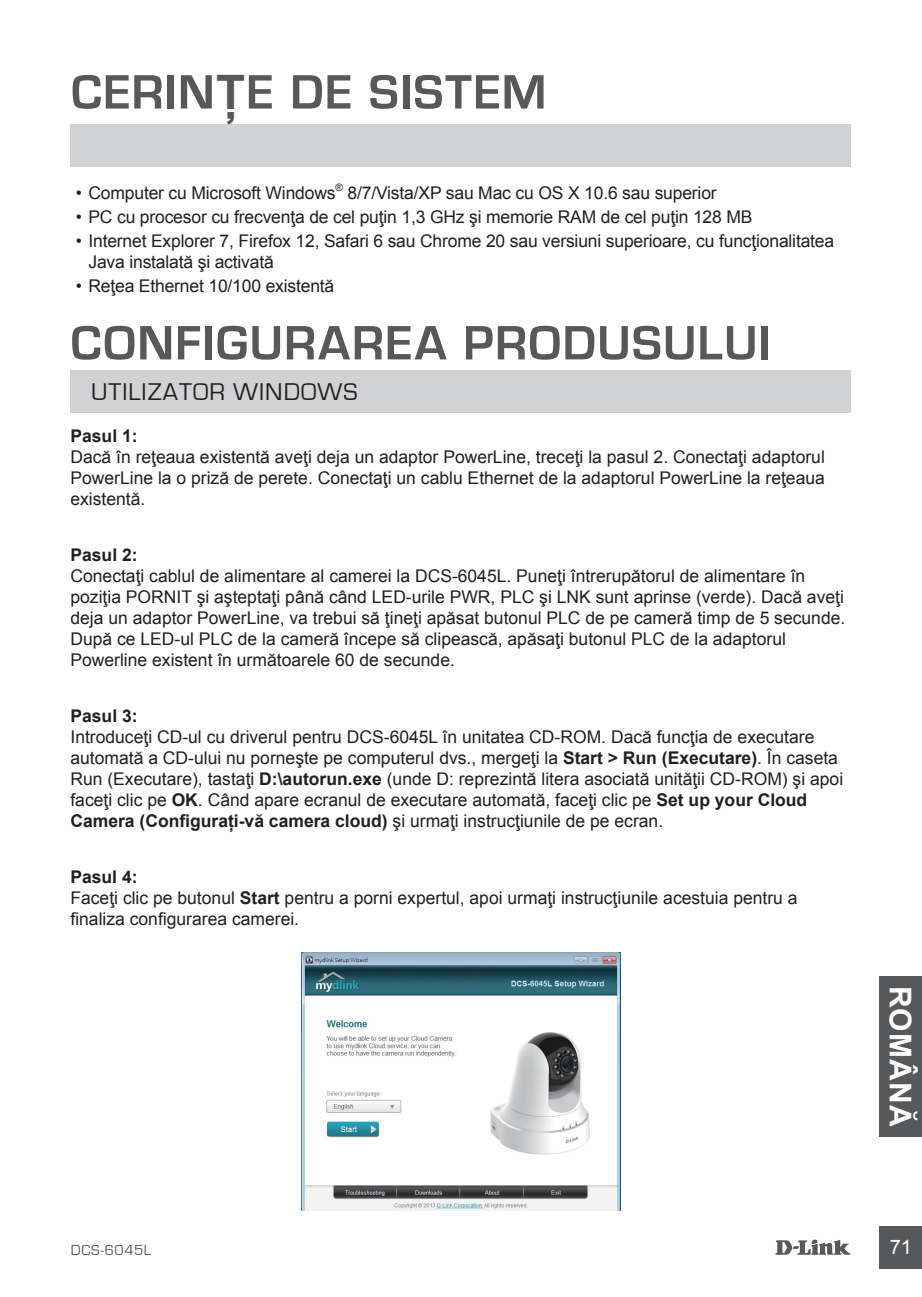
<style>
.page{position:relative;width:922px;height:1297px;background:#fff}
.page>*{position:absolute;margin:0;border:0;box-sizing:border-box;transform-origin:0 0}
.t1{font:700 50px "Eurostile";letter-spacing:.025em;color:#57585a}
.t2{font:700 30px "Arial";letter-spacing:.045em;color:#fff}
.t3{font:25px "Eurostile";letter-spacing:.04em;color:#231f20}
.t4{font:20px "Arial";color:#fff}
.t5{font:17.5px/21px "Arial";color:#231f20}
.t6{font:700 17.5px "Arial";color:#231f20}
.t7{font:15px "Eurostile";letter-spacing:.045em;color:#57585a}
.t8{font:10.25px "Arial";color:#231f20}
.s1{font-family:"Arial";font-size:47.5px}
.s2{font-weight:700}
</style>
<div class="page">
<svg style="left:775px;top:1239px;width:75px;height:16px"></svg>
<div style="left:879px;top:1226px;width:42px;height:43px;background:#57585a"></div>
<div style="left:879px;top:975px;width:42px;height:161px;background:#57585a"></div>
<div style="left:71px;top:124px;width:779px;height:43px;background:#d1d2d4"></div>
<div style="left:70px;top:370px;width:780px;height:43px;background:#d1d2d4"></div>
<img style="left:301px;top:953px;width:319px;height:257px">
<h1 class="t1" style="left:71px;top:65px;width:325px">CERIN<span class="s1">ţ</span>E DE SISTE</h1>
<h1 class="t1" style="left:501px;top:65px;width:46px">M</h1>
<p class="t5" style="left:76px;top:183px;width:261px">• Computer cu Microsoft Windows</p>
<p class="t8" style="left:335px;top:181px;width:9px">®</p>
<p class="t5" style="left:347px;top:183px;width:370px">8/7/Vista/XP sau Mac cu OS X 10.6 sau superior</p>
<p class="t5" style="left:76px;top:207px;width:678px">• PC cu procesor cu frecvenţa de cel puţin 1,3 GHz şi memorie RAM de cel puţin 128 MB</p>
<p class="t5" style="left:88px;top:231px;width:747px;text-indent:-12px">• Internet Explorer 7, Firefox 12, Safari 6 sau Chrome 20 sau versiuni superioare, cu funcţionalitatea<br>Java instalată şi activată</p>
<p class="t5" style="left:76px;top:275px;width:260px">• Reţea Ethernet 10/100 existentă</p>
<h1 class="t1" style="left:70px;top:316px;width:701px">CONFIGURAREA PRODUSULUI</h1>
<h3 class="t3" style="left:91px;top:378px;width:266px">UTILIZATOR WINDOWS</h3>
<p class="t6" style="left:70px;top:424px;width:69px">Pasul 1:</p>
<p class="t5" style="left:70px;top:446px;width:755px;text-align:justify">Dacă în reţeaua existentă aveţi deja un adaptor PowerLine, treceţi la pasul 2. Conectaţi adaptorul PowerLine la o priză de perete. Conectaţi un cablu Ethernet de la adaptorul PowerLine la reţeaua existentă.</p>
<p class="t6" style="left:70px;top:543px;width:69px">Pasul 2:</p>
<p class="t5" style="left:70px;top:565px;width:776px">Conectaţi cablul de alimentare al camerei la DCS-6045L. Puneţi întrerupătorul de alimentare în poziţia PORNIT şi aşteptaţi până când LED-urile PWR, PLC şi LNK sunt aprinse (verde). Dacă aveţi deja un adaptor PowerLine, va trebui să ţineţi apăsat butonul PLC de pe cameră timp de 5 secunde.<br>După ce LED-ul PLC de la cameră începe să clipească, apăsaţi butonul PLC de la adaptorul Powerline existent în următoarele 60 de secunde.</p>
<p class="t6" style="left:70px;top:704px;width:69px">Pasul 3:</p>
<p class="t5" style="left:70px;top:727px;width:774px">Introduceţi CD-ul cu driverul pentru DCS-6045L în unitatea CD-ROM. Dacă funcţia de executare automată a CD-ului nu porneşte pe computerul dvs., mergeţi la <span class="s2">Start &gt; Run (Executare)</span>. În caseta Run (Executare), tastaţi <span class="s2">D:\autorun.exe</span> (unde D: reprezintă litera asociată unităţii CD-ROM) şi apoi faceţi clic pe <span class="s2">OK</span>. Când apare ecranul de executare automată, faceţi clic pe <span class="s2">Set up your Cloud Camera (Configuraţi-vă camera cloud)</span> şi urmaţi instrucţiunile de pe ecran.</p>
<p class="t5" style="left:70px;top:867px;width:728px"><span class="s2">Pasul 4:<br></span>Faceţi clic pe butonul <span class="s2">Start</span> pentru a porni expertul, apoi urmaţi instrucţiunile acestuia pentru a finaliza configurarea camerei.</p>
<h2 class="t2" style="left:920px;top:985px;width:142px;rotate:90deg">ROMÂNĂ</h2>
<p class="t7" style="left:71px;top:1241px;width:82px">DCS-6045L</p>
<p class="t4" style="left:889px;top:1234px;width:24px">71</p>
</div>
